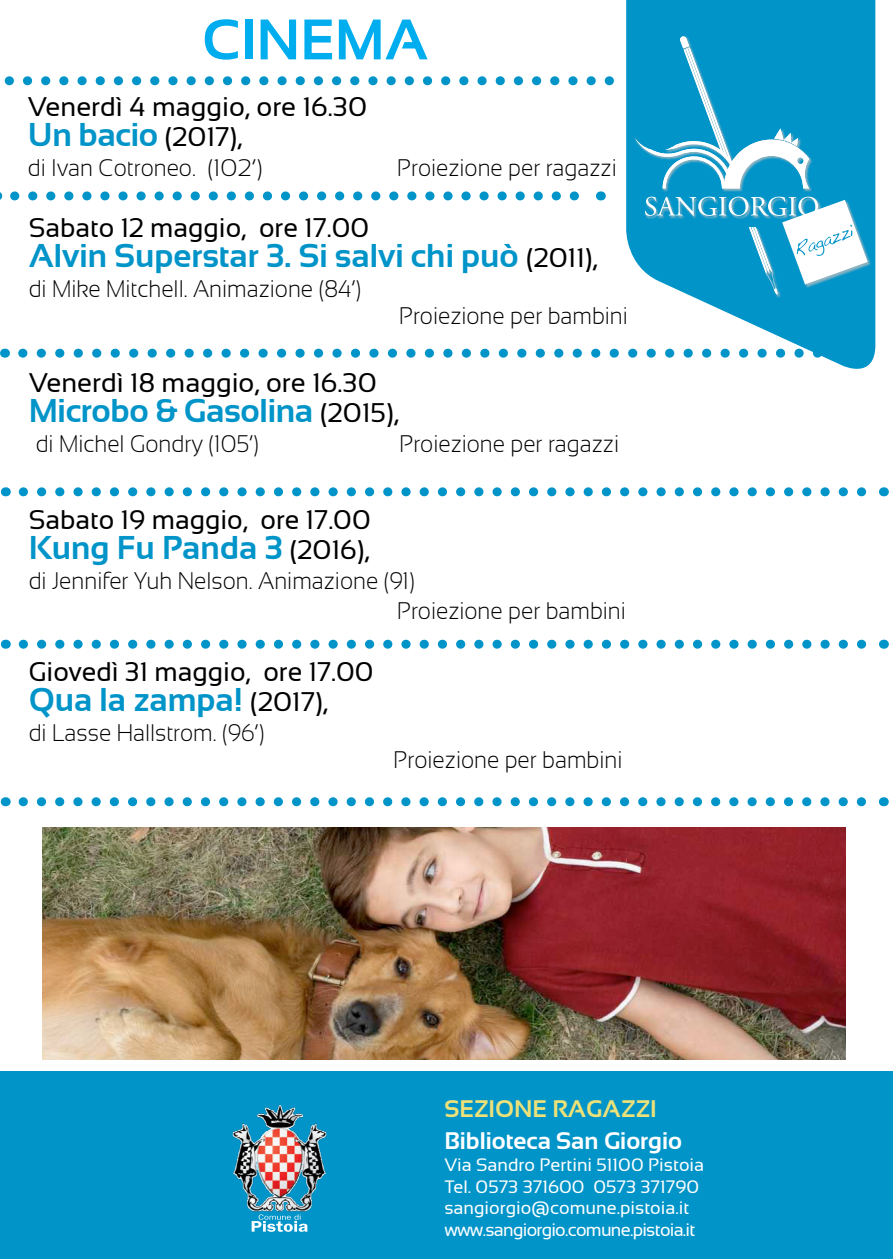
<style>
.page{position:relative;width:893px;height:1259px;background:#fff}
.page>*{position:absolute;margin:0;border:0;box-sizing:border-box;transform-origin:0 0}
.t1{font:700 57px "Sansation";color:#00aeef}
.t2{font:700 33px "Sansation";color:#0094c9}
.t3{font:27px "Sansation";color:#000}
.t4{font:300 24px/30px "Sansation";color:#000;scale:.93 1}
.t5{font:700 24px "Sansation";color:#fff}
.t6{font:700 24px "Sansation";color:#ede179}
.t7{font:18px/21.6px "Sansation";color:#fff}
.s1{font-weight:400;font-size:27px;color:#000}
</style>
<div class="page">
<svg style="left:626px;top:0;width:249px;height:369px;fill:#0094c9"></svg>
<div style="left:635px;top:36px;width:236px;height:262px;background:#0094c9"></div>
<svg style="left:634px;top:188px;width:175px;height:107px"></svg>
<svg style="left:645px;top:197px;width:223px;height:98px"></svg>
<div style="left:0;top:1071px;width:893px;height:188px;background:#0094c9"></div>
<img style="left:232px;top:1105px;width:95px;height:107px">
<svg style="left:252px;top:1214px;width:56px;height:17px"></svg>
<svg style="left:9px;top:76px;width:605px;height:9px"></svg>
<svg style="left:634px;top:36px;width:175px;height:152px"></svg>
<svg style="left:15px;top:191px;width:564px;height:9px"></svg>
<svg style="left:23px;top:487px;width:844px;height:9px"></svg>
<svg style="left:23px;top:349px;width:809px;height:9px"></svg>
<img style="left:43px;top:827px;width:802px;height:232px">
<svg style="left:23px;top:640px;width:844px;height:9px"></svg>
<svg style="left:23px;top:797px;width:843px;height:9px"></svg>
<h1 class="t1" style="left:202px;top:8px;width:228px">CINEMA</h1>
<p class="t3" style="left:28px;top:91px;width:341px">Venerdì 4 maggio, ore 16.30</p>
<h2 class="t2" style="left:28px;top:116px;width:216px">Un bacio <span class="s1">(2017),</span></h2>
<p class="t4" style="left:28px;top:152px;width:254px">di Ivan Cotroneo. (102’)</p>
<p class="t4" style="left:397px;top:152px;width:237px">Proiezione per ragazzi</p>
<p class="t3" style="left:29px;top:213px;width:342px">Sabato 12 maggio, ore 17.00</p>
<h2 class="t2" style="left:29px;top:237px;width:570px">Alvin Superstar 3. Si salvi chi può <span class="s1">(2011),</span></h2>
<p class="t4" style="left:29px;top:274px;width:359px">di Mike Mitchell. Animazione (84’)</p>
<p class="t4" style="left:399px;top:301px;width:248px">Proiezione per bambini</p>
<p class="t3" style="left:29px;top:367px;width:350px">Venerdì 18 maggio, ore 16.30</p>
<h2 class="t2" style="left:29px;top:392px;width:372px">Microbo &amp; Gasolina <span class="s1">(2015),</span></h2>
<p class="t4" style="left:36px;top:428px;width:242px">di Michel Gondry (105’)</p>
<p class="t4" style="left:400px;top:428px;width:237px">Proiezione per ragazzi</p>
<p class="t3" style="left:29px;top:504px;width:343px">Sabato 19 maggio, ore 17.00</p>
<h2 class="t2" style="left:29px;top:528px;width:342px">Kung Fu Panda 3 <span class="s1">(2016),</span></h2>
<p class="t4" style="left:397px;top:565px;width:247px;text-indent:-369px">di Jennifer Yuh Nelson. Animazione (91)<br>Proiezione per bambini</p>
<p class="t3" style="left:29px;top:656px;width:346px">Giovedì 31 maggio, ore 17.00</p>
<h2 class="t2" style="left:29px;top:680px;width:301px">Qua la zampa! <span class="s1">(2017),</span></h2>
<p class="t4" style="left:29px;top:717px;width:255px">di Lasse Hallstrom. (96’)</p>
<p class="t4" style="left:394px;top:744px;width:248px">Proiezione per bambini</p>
<p class="t6" style="left:444px;top:1095px;width:214px">SEZIONE RAGAZZI</p>
<p class="t5" style="left:444px;top:1127px;width:239px">Biblioteca San Giorgio</p>
<p class="t7" style="left:444px;top:1154px;width:261px">Via Sandro Pertini 51100 Pistoia Tel. 0573 371600 0573 371790 sangiorgio@comune.pistoia.it www.sangiorgio.comune.pistoia.it</p>
</div>
